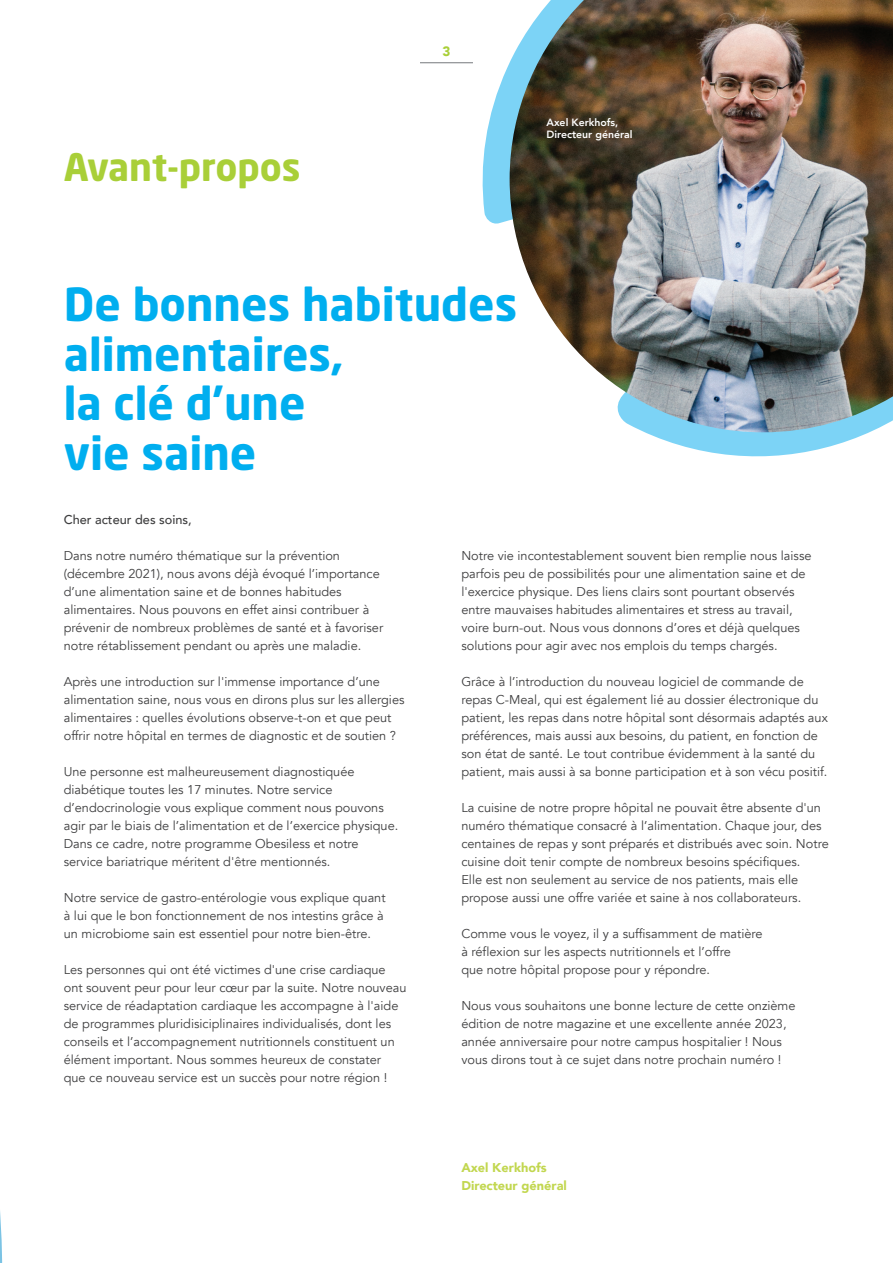
<style>
.page{position:relative;width:893px;height:1263px;background:#fff}
.page>*{position:absolute;margin:0;border:0;box-sizing:border-box;transform-origin:0 0}
.t1{font:700 45px/49.5px "Neo Sans Pro";color:#00aeef}
.t2{font:700 37.5px "Neo Sans Pro";color:#a9cf38}
.t3{font:900 13.5px "Avenir";color:#a9cf38}
.t4{font:12.75px/18px "Avenir";color:#3e3e3f}
.t5{font:900 12.75px/18px "Avenir";color:#c2d750}
.t6{font:500 12.75px "Avenir";color:#3e3e3f}
.t7{font:800 10.5px/12.6px "Avenir";color:#fff}
</style>
<div class="page">
<svg style="left:0;top:1211px;width:3px;height:52px"></svg>
<svg style="left:482px;top:62px;width:388px;height:395px"></svg>
<img style="left:510px;top:0;width:383px;height:432px">
<hr style="left:420px;top:62px;width:53px;height:1px;background:#939598">
<h2 class="t2" style="left:64px;top:143px;width:239px">Avant-propos</h2>
<p class="t3" style="left:442px;top:40px;width:9px">3</p>
<p class="t7" style="left:546px;top:116px;width:88px">Axel Kerkhofs,<br>Directeur général</p>
<h1 class="t1" style="left:64px;top:278px;width:455px">De bonnes habitudes alimentaires,<br>la clé d’une<br>vie saine</h1>
<p class="t6" style="left:64px;top:508px;width:130px">Cher acteur des soins,</p>
<p class="t4" style="left:64px;top:546px;width:321px">Dans notre numéro thématique sur la prévention (décembre 2021), nous avons déjà évoqué l’importance d’une alimentation saine et de bonnes habitudes alimentaires. Nous pouvons en effet ainsi contribuer à prévenir de nombreux problèmes de santé et à favoriser notre rétablissement pendant ou après une maladie.</p>
<p class="t4" style="left:64px;top:672px;width:342px">Après une introduction sur l'immense importance d’une alimentation saine, nous vous en dirons plus sur les allergies alimentaires : quelles évolutions observe-t-on et que peut offrir notre hôpital en termes de diagnostic et de soutien ?</p>
<p class="t4" style="left:64px;top:762px;width:336px">Une personne est malheureusement diagnostiquée diabétique toutes les 17 minutes. Notre service d’endocrinologie vous explique comment nous pouvons agir par le biais de l’alimentation et de l’exercice physique.<br>Dans ce cadre, notre programme Obesiless et notre service bariatrique méritent d'être mentionnés.</p>
<p class="t4" style="left:64px;top:888px;width:323px">Notre service de gastro-entérologie vous explique quant à lui que le bon fonctionnement de nos intestins grâce à un microbiome sain est essentiel pour notre bien-être.</p>
<p class="t4" style="left:64px;top:960px;width:344px">Les personnes qui ont été victimes d'une crise cardiaque ont souvent peur pour leur cœur par la suite. Notre nouveau service de réadaptation cardiaque les accompagne à l'aide de programmes pluridisiciplinaires individualisés, dont les conseils et l’accompagnement nutritionnels constituent un élément important. Nous sommes heureux de constater<br>que ce nouveau service est un succès pour notre région !</p>
<p class="t4" style="left:461px;top:546px;width:352px">Notre vie incontestablement souvent bien remplie nous laisse parfois peu de possibilités pour une alimentation saine et de l'exercice physique. Des liens clairs sont pourtant observés entre mauvaises habitudes alimentaires et stress au travail, voire burn-out. Nous vous donnons d’ores et déjà quelques solutions pour agir avec nos emplois du temps chargés.</p>
<p class="t4" style="left:461px;top:673px;width:368px">Grâce à l’introduction du nouveau logiciel de commande de repas C-Meal, qui est également lié au dossier électronique du patient, les repas dans notre hôpital sont désormais adaptés aux préférences, mais aussi aux besoins, du patient, en fonction de son état de santé. Le tout contribue évidemment à la santé du patient, mais aussi à sa bonne participation et à son vécu positif.</p>
<p class="t4" style="left:461px;top:799px;width:369px">La cuisine de notre propre hôpital ne pouvait être absente d'un numéro thématique consacré à l’alimentation. Chaque jour, des centaines de repas y sont préparés et distribués avec soin. Notre cuisine doit tenir compte de nombreux besoins spécifiques.<br>Elle est non seulement au service de nos patients, mais elle propose aussi une offre variée et saine à nos collaborateurs.</p>
<p class="t4" style="left:461px;top:925px;width:303px">Comme vous le voyez, il y a suffisamment de matière à réflexion sur les aspects nutritionnels et l’offre<br>que notre hôpital propose pour y répondre.</p>
<p class="t4" style="left:461px;top:997px;width:336px">Nous vous souhaitons une bonne lecture de cette onzième édition de notre magazine et une excellente année 2023, année anniversaire pour notre campus hospitalier ! Nous vous dirons tout à ce sujet dans notre prochain numéro !</p>
<p class="t5" style="left:461px;top:1158px;width:107px">Axel Kerkhofs<br>Directeur général</p>
</div>
